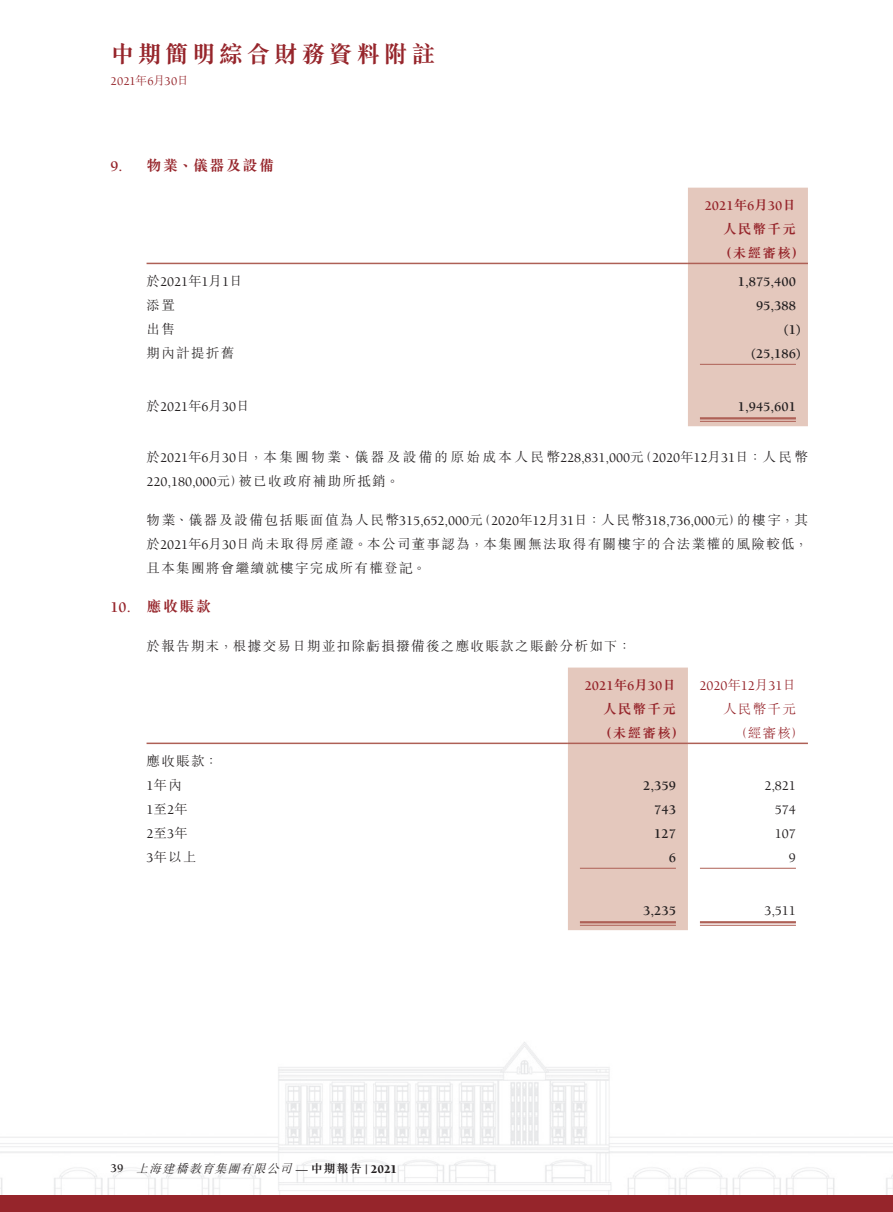
<style>
.page{position:relative;width:893px;height:1212px;background:#fff}
.page>*{position:absolute;margin:0;border:0;box-sizing:border-box;transform-origin:0 0}
.t1{font:700 24px "M Sung HK";letter-spacing:.14em;color:#96252b}
._03_H1{font:700 15px "M Sung HK";letter-spacing:.1em;color:#96252b}
._03_H1-2{font:700 15px "Berkeley Std";color:#96252b}
._12___P2{font:300 13.5px/24px "M Sung HK";letter-spacing:.1em;color:#231f20}
._12___P2-2{font:300 13.5px/24px "M Sung HK";letter-spacing:.185em;color:#231f20}
._01_Body_Text{font:700 13.5px "Berkeley Std";color:#231f20}
._12___P2-3{font:500 13.5px "Berkeley Std";color:#231f20}
._15_Table_Stub{font:300 13.5px "M Sung HK";letter-spacing:.1em;color:#231f20}
._01_Body_Text-2{font:700 13.5px "M Sung HK";letter-spacing:.1em;color:#96252b}
._15_Table_Stub-2{font:500 13.5px "Berkeley Std";color:#231f20}
._01_Body_Text-3{font:700 13.5px "Berkeley Std";color:#96252b}
._01_Body_Text-4{font:500 13.5px "Berkeley Std";color:#231f20}
._01_Body_Text-5{font:500 13.5px "Berkeley Std";color:#96252b}
._01_Body_Text-6{font:300 13.5px "M Sung HK";letter-spacing:.1em;color:#96252b}
.t2{font:italic 300 12px "M Sung HK";color:#231f20}
.t3{font:500 12px "Berkeley Std";letter-spacing:.015em;color:#96252b}
.t4{font:700 12px "Berkeley Std";color:#231f20}
.s1{font-family:"M Sung HK";font-weight:300}
.s2{font-family:"M Sung HK"}
.s3{font-family:"Berkeley Std";font-weight:500}
.s4{font-family:"Berkeley Std";font-weight:400}
.s5{font-weight:700;font-style:normal}
.s6{font-family:"Berkeley Std";font-weight:700;font-style:normal}
.s7{font-family:"Berkeley Std";font-weight:900;font-style:normal}
</style>
<div class="page">
<img style="left:0;top:923px;width:893px;height:272px">
<div style="left:0;top:1195px;width:893px;height:17px;background:#96252b"></div>
<div style="left:688px;top:188px;width:120px;height:238px;background:#e4c8bd"></div>
<hr style="left:147px;top:263px;width:541px;height:1px;background:#ae6056">
<hr style="left:688px;top:263px;width:120px;height:1px;background:#ae6056">
<hr style="left:700px;top:364px;width:96px;height:1px;background:#ae6056">
<hr style="left:700px;top:417px;width:96px;height:2px;background:#ae6056">
<hr style="left:700px;top:421px;width:96px;height:1px;background:#ae6056">
<div style="left:568px;top:667px;width:120px;height:263px;background:#e4c8bd"></div>
<hr style="left:147px;top:742px;width:421px;height:2px;background:#ae6056">
<hr style="left:568px;top:742px;width:120px;height:2px;background:#ae6056">
<hr style="left:688px;top:742px;width:120px;height:2px;background:#ae6056">
<hr style="left:580px;top:868px;width:96px;height:1px;background:#ae6056">
<hr style="left:700px;top:868px;width:96px;height:1px;background:#ae6056">
<hr style="left:580px;top:921px;width:96px;height:2px;background:#ae6056">
<hr style="left:580px;top:925px;width:96px;height:1px;background:#ae6056">
<hr style="left:700px;top:921px;width:96px;height:2px;background:#ae6056">
<hr style="left:700px;top:925px;width:96px;height:1px;background:#ae6056">
<h1 class="t1" style="left:111px;top:38px;width:326px">中期簡明綜合財務資料附註</h1>
<p class="t3" style="left:111px;top:75px;width:80px">2021<span class="s1">年月</span>6 30<span class="s1">日</span></p>
<p class="_03_H1-2" style="left:111px;top:158px;width:14px">9.</p>
<p class="_03_H1-2" style="left:111px;top:599px;width:22px">10.</p>
<p class="_03_H1" style="left:147px;top:155px;width:129px">物業、儀器及設備</p>
<p class="_15_Table_Stub-2" style="left:147px;top:275px;width:98px"><span class="s1">於</span>2021<span class="s1">年月</span>1 <span class="s1">日</span>1</p>
<p class="_15_Table_Stub" style="left:147px;top:296px;width:30px">添置</p>
<p class="_15_Table_Stub" style="left:147px;top:320px;width:30px">出售</p>
<p class="_15_Table_Stub" style="left:147px;top:344px;width:89px">期內計提折舊</p>
<p class="_15_Table_Stub-2" style="left:147px;top:400px;width:105px"><span class="s1">於</span>2021<span class="s1">年月</span>6 30<span class="s1">日</span></p>
<p class="_01_Body_Text-3" style="left:705px;top:198px;width:93px">2021<span class="s2">年月</span>6 30<span class="s2">日</span></p>
<p class="_01_Body_Text-2" style="left:723px;top:220px;width:74px">人民幣千元</p>
<p class="_01_Body_Text-2" style="left:719px;top:244px;width:87px">（未經審核(</p>
<p class="_01_Body_Text" style="left:738px;top:275px;width:59px">1,875,400</p>
<p class="_01_Body_Text" style="left:756px;top:299px;width:41px">95,388</p>
<p class="_01_Body_Text" style="left:784px;top:323px;width:19px">(1)</p>
<p class="_01_Body_Text" style="left:751px;top:347px;width:51px">)25,186(</p>
<p class="_01_Body_Text" style="left:738px;top:400px;width:59px">1,945,601</p>
<p class="_12___P2-2" style="left:239px;top:444px;width:407px;text-indent:-92px">於<span class="s3">2021</span>年月<span class="s3">6 30</span>日，本集團物業、儀器及設備的原始成本人民幣<span class="s3">228,831,000</span>元被已收政府補助所抵銷。</p>
<p class="_12___P2" style="left:638px;top:444px;width:171px">（<span class="s3">2020</span>年<span class="s3">12</span>月<span class="s3">31</span>日：人民幣</p>
<p class="_12___P2-3" style="left:147px;top:474px;width:99px">220,180,000<span class="s1">元）</span></p>
<p class="_12___P2" style="left:147px;top:507px;width:663px">物業、儀器及設備包括賬面值為人民幣<span class="s3">315,652,000</span>元<br>於<span class="s3">2021</span>年月<span class="s3">6 30</span>日尚未取得房產證。本公司董事認為，本集團無法取得有關樓宇的合法業權的風險較低，且本集團將會繼續就樓宇完成所有權登記。</p>
<p class="_03_H1" style="left:147px;top:596px;width:66px">應收賬款</p>
<p class="_12___P2-3" style="left:478px;top:513px;width:266px"><span class="s1">（</span>2020<span class="s1">年</span>12<span class="s1">月</span>31<span class="s1">日：人民幣</span>318,736,000<span class="s1">元）</span></p>
<p class="_12___P2" style="left:737px;top:507px;width:72px">的樓宇，其</p>
<p class="_12___P2" style="left:147px;top:633px;width:486px">於報告期末，根據交易日期並扣除虧損撥備後之應收賬款之賬齡分析如下：</p>
<p class="_01_Body_Text-3" style="left:585px;top:678px;width:93px">2021<span class="s2">年月</span>6 30<span class="s2">日</span></p>
<p class="_01_Body_Text-5" style="left:699px;top:678px;width:98px">2020<span class="s1">年</span>12<span class="s1">月</span>31<span class="s1">日</span></p>
<p class="_01_Body_Text-2" style="left:603px;top:699px;width:74px">人民幣千元</p>
<p class="_01_Body_Text-6" style="left:723px;top:699px;width:74px">人民幣千元</p>
<p class="_01_Body_Text-2" style="left:599px;top:723px;width:87px">（未經審核）</p>
<p class="_01_Body_Text-6" style="left:734px;top:723px;width:72px">（經審核(</p>
<p class="_15_Table_Stub" style="left:147px;top:752px;width:73px">應收賬款：</p>
<p class="_15_Table_Stub" style="left:147px;top:776px;width:37px"><span class="s3">1</span>年內</p>
<p class="_01_Body_Text" style="left:643px;top:779px;width:34px">2,359</p>
<p class="_01_Body_Text-4" style="left:764px;top:779px;width:33px">2,821</p>
<p class="_15_Table_Stub" style="left:147px;top:800px;width:43px">至<span class="s3">1</span> 年<span class="s3">2</span></p>
<p class="_01_Body_Text" style="left:654px;top:803px;width:23px">743</p>
<p class="_01_Body_Text-4" style="left:775px;top:803px;width:23px">574</p>
<p class="_15_Table_Stub" style="left:147px;top:824px;width:43px">至<span class="s3">2</span> 年<span class="s3">3</span></p>
<p class="_01_Body_Text" style="left:654px;top:827px;width:23px">127</p>
<p class="_01_Body_Text-4" style="left:775px;top:827px;width:23px">107</p>
<p class="_15_Table_Stub" style="left:147px;top:848px;width:52px"><span class="s3">3</span>年以上</p>
<p class="_01_Body_Text" style="left:669px;top:851px;width:9px">6</p>
<p class="_01_Body_Text-4" style="left:789px;top:851px;width:9px">9</p>
<p class="_01_Body_Text" style="left:643px;top:903px;width:34px">3,235</p>
<p class="_01_Body_Text-4" style="left:764px;top:903px;width:33px">3,511</p>
<p class="t4" style="left:111px;top:1162px;width:14px">39</p>
<p class="t2" style="left:136px;top:1160px;width:262px">上海建橋教育集團有限公司 <span class="s4">—</span> <span class="s5">中期報告</span> <span class="s6">|</span> <span class="s7">2 0 2 1</span></p>
</div>
